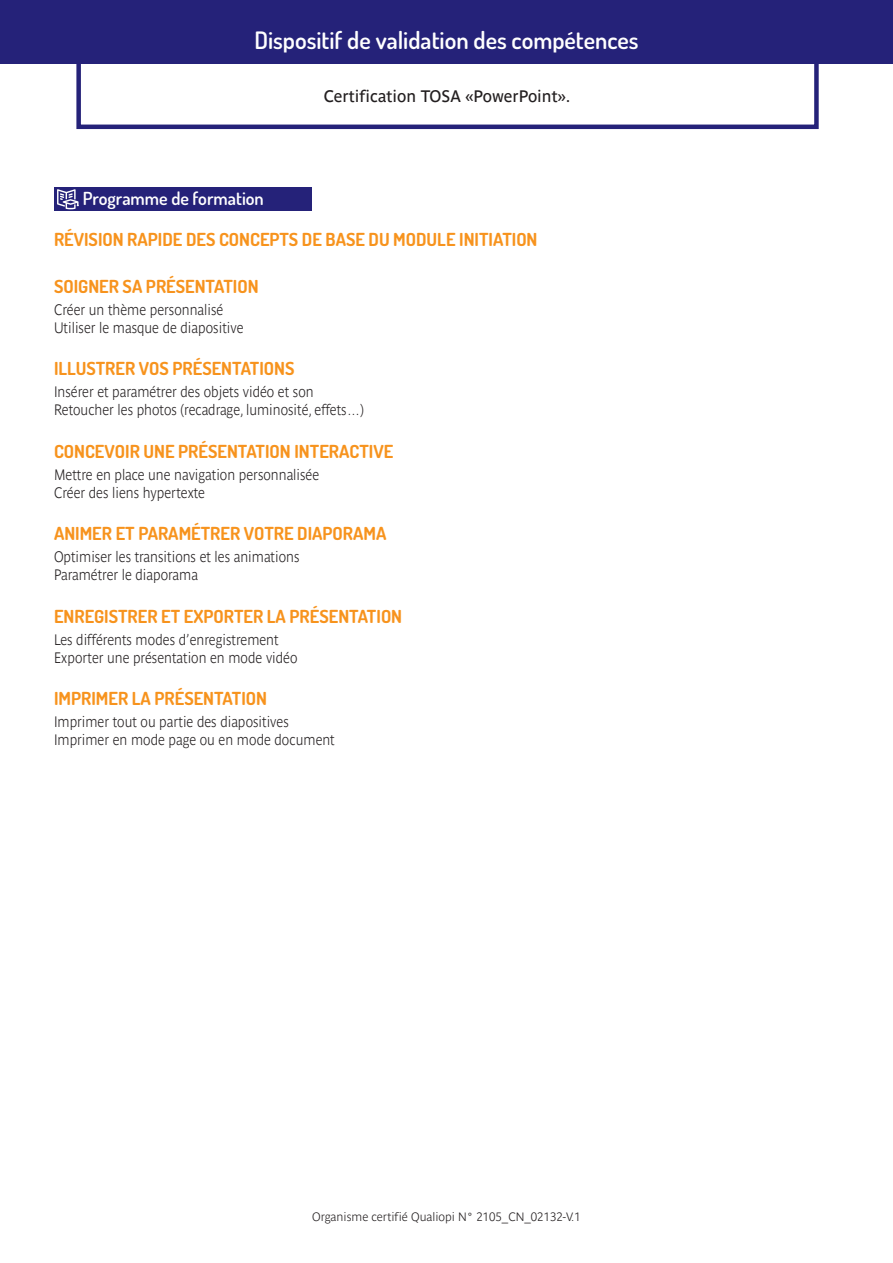
<style>
.page{position:relative;width:893px;height:1263px;background:#fff}
.page>*{position:absolute;margin:0;border:0;box-sizing:border-box;transform-origin:0 0}
.t1{font:600 24px "Dosis";color:#fff}
.titre_programme{font:700 18px "Dosis";color:#f7931d}
.t2{font:600 18px "Dosis";color:#fff}
.t3{font:16.5px "Parisine";color:#231f20}
.Corps_de_texte{font:700 15px "Parisine Clair";color:#231f20;scale:.9 1}
.t4{font:700 12px "Parisine Clair";color:#231f20}
</style>
<div class="page">
<div style="left:0;top:0;width:893px;height:64px;background:#252279"></div>
<div style="left:76px;top:52px;width:743px;height:77px;border:4px solid #252279"></div>
<div style="left:54px;top:187px;width:257px;height:23px;background:#252279"></div>
<svg style="left:57px;top:189px;width:22px;height:20px"></svg>
<h1 class="t1" style="left:254px;top:25px;width:386px">Dispositif de validation des compétences</h1>
<p class="t3" style="left:324px;top:87px;width:248px">Certification TOSA «PowerPoint».</p>
<p class="t2" style="left:83px;top:187px;width:183px">Programme de formation</p>
<p class="titre_programme" style="left:54px;top:228px;width:485px">RÉVISION RAPIDE DES CONCEPTS DE BASE DU MODULE INITIATION</p>
<p class="titre_programme" style="left:54px;top:274px;width:206px">SOIGNER SA PRÉSENTATION</p>
<p class="Corps_de_texte" style="left:54px;top:301px;width:190px">Créer un thème personnalisé</p>
<p class="Corps_de_texte" style="left:54px;top:319px;width:212px">Utiliser le masque de diapositive</p>
<p class="titre_programme" style="left:54px;top:357px;width:242px">ILLUSTRER VOS PRÉSENTATIONS</p>
<p class="Corps_de_texte" style="left:54px;top:383px;width:290px">Insérer et paramétrer des objets vidéo et son</p>
<p class="Corps_de_texte" style="left:54px;top:401px;width:346px">Retoucher les photos (recadrage, luminosité, effets…)</p>
<p class="titre_programme" style="left:54px;top:439px;width:341px">CONCEVOIR UNE PRÉSENTATION INTERACTIVE</p>
<p class="Corps_de_texte" style="left:54px;top:466px;width:296px">Mettre en place une navigation personnalisée</p>
<p class="Corps_de_texte" style="left:54px;top:484px;width:169px">Créer des liens hypertexte</p>
<p class="titre_programme" style="left:54px;top:522px;width:334px">ANIMER ET PARAMÉTRER VOTRE DIAPORAMA</p>
<p class="Corps_de_texte" style="left:54px;top:548px;width:274px">Optimiser les transitions et les animations</p>
<p class="Corps_de_texte" style="left:54px;top:566px;width:161px">Paramétrer le diaporama</p>
<p class="titre_programme" style="left:54px;top:604px;width:350px">ENREGISTRER ET EXPORTER LA PRÉSENTATION</p>
<p class="Corps_de_texte" style="left:54px;top:631px;width:251px">Les différents modes d’enregistrement</p>
<p class="Corps_de_texte" style="left:54px;top:649px;width:272px">Exporter une présentation en mode vidéo</p>
<p class="titre_programme" style="left:54px;top:687px;width:215px">IMPRIMER LA PRÉSENTATION</p>
<p class="Corps_de_texte" style="left:54px;top:713px;width:262px">Imprimer tout ou partie des diapositives</p>
<p class="Corps_de_texte" style="left:54px;top:731px;width:314px">Imprimer en mode page ou en mode document</p>
<p class="t4" style="left:312px;top:1210px;width:270px">Organisme certifié Qualiopi N° 2105_CN_02132-V.1</p>
</div>
